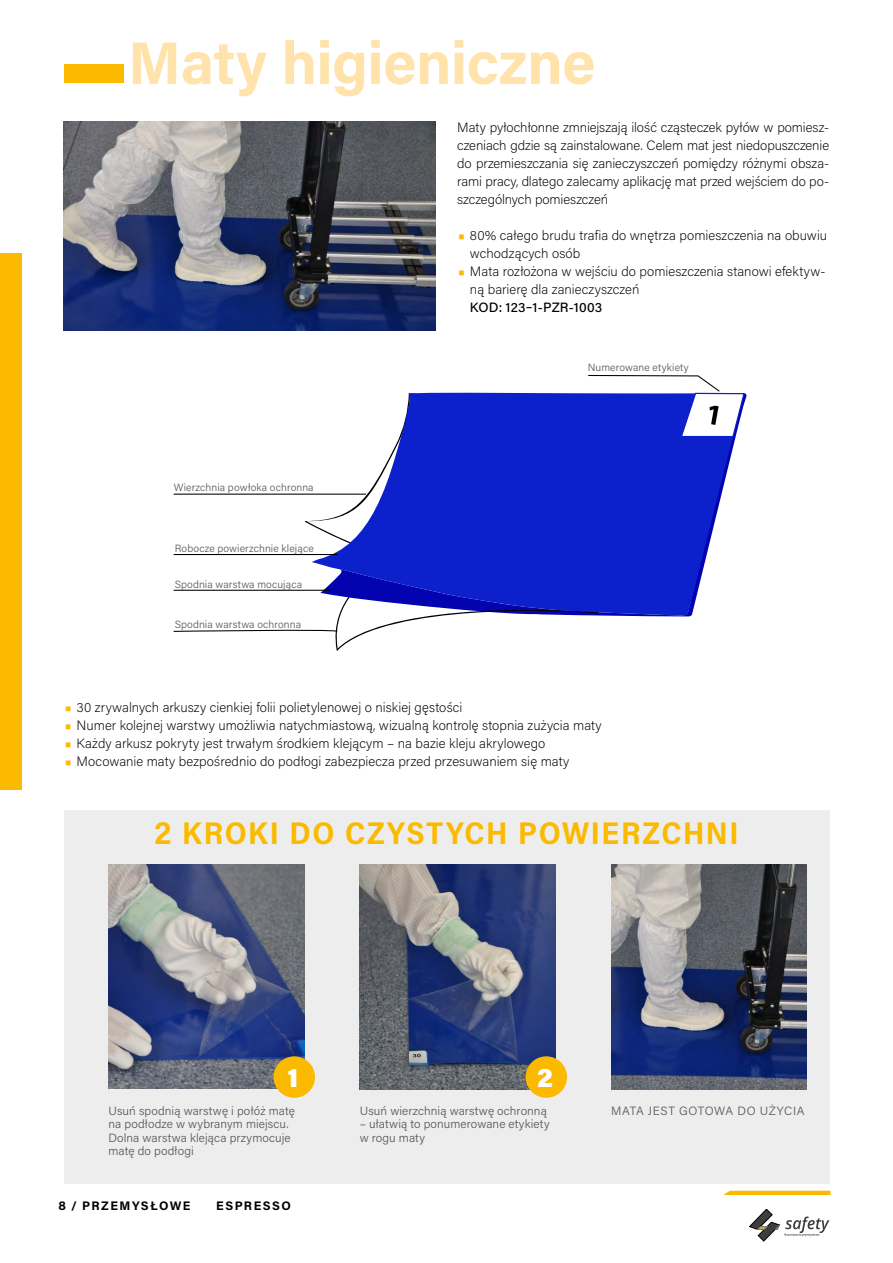
<style>
.page{position:relative;width:893px;height:1263px;background:#fff}
.page>*{position:absolute;margin:0;border:0;box-sizing:border-box;transform-origin:0 0}
.t1{font:700 60px "Acumin Pro";letter-spacing:-.01em;color:#ffe3ab}
.t2{font:700 31.5px "Acumin Pro Semi Cond";letter-spacing:.045em;color:#fbba00}
.t3{font:900 27px "Acumin Pro";color:#fff}
.t4{font:200 13.5px/18px "Acumin Pro";letter-spacing:.005em;color:#000}
.t5{font:500 13.5px "Acumin Pro";letter-spacing:.01em;color:#000}
.t6{font:700 12.3px "Acumin Pro";color:#000}
.t7{font:300 12px/13.5px "Acumin Pro";letter-spacing:.01em;color:#575756}
.t8{font:300 12px "Acumin Pro";letter-spacing:.05em;color:#575756}
.t9{font:300 10.5px "Acumin Pro";letter-spacing:.015em;color:#575756}
.s1{font-weight:400;font-size:24px;color:#fbba00}
</style>
<div class="page">
<div style="left:0;top:253px;width:22px;height:537px;background:#fbba00"></div>
<div style="left:64px;top:64px;width:59px;height:18px;background:#fbba00"></div>
<div style="left:64px;top:810px;width:765px;height:373px;background:#ededed"></div>
<svg style="left:723px;top:1191px;width:107px;height:4px"></svg>
<svg style="left:749px;top:1209px;width:80px;height:32px"></svg>
<img style="left:64px;top:122px;width:372px;height:209px">
<svg style="left:305px;top:493px;width:134px;height:158px"></svg>
<svg style="left:312px;top:392px;width:424px;height:224px;fill:#0c20cb"></svg>
<svg style="left:587px;top:375px;width:158px;height:63px"></svg>
<hr style="left:174px;top:494px;width:192px;height:1px;background:#000">
<hr style="left:174px;top:554px;width:164px;height:1px;background:#000">
<hr style="left:174px;top:590px;width:156px;height:1px;background:#000">
<svg style="left:173px;top:629px;width:165px;height:4px"></svg>
<img style="left:108px;top:864px;width:196px;height:225px">
<img style="left:360px;top:864px;width:195px;height:226px">
<img style="left:611px;top:864px;width:196px;height:226px">
<div style="left:274px;top:1056px;width:41px;height:42px;background:#fbba00;border-radius:50%"></div>
<div style="left:526px;top:1056px;width:41px;height:42px;background:#fbba00;border-radius:50%"></div>
<h1 class="t1" style="left:128px;top:21px;width:469px">MATY HIGIENICZNE</h1>
<p class="t4" style="left:457px;top:117px;width:373px;text-align:justify">Maty pyłochłonne zmniejszają ilość cząsteczek pyłów w pomiesz&shy;czeniach gdzie są zainstalowane. Celem mat jest niedopuszczenie do przemieszczania się zanieczyszczeń pomiędzy różnymi obsza&shy;rami pracy, dlatego zalecamy aplikację mat przed wejściem do po&shy;szczególnych pomieszczeń</p>
<p class="t4" style="left:470px;top:225px;width:359px;text-indent:-13px"><span class="s1">•</span> 80% całego brudu trafia do wnętrza pomieszczenia na obuwiu wchodzących osób</p>
<p class="t4" style="left:470px;top:261px;width:357px;text-indent:-13px"><span class="s1">•</span> Mata rozłożona w wejściu do pomieszczenia stanowi efektyw&shy;ną barierę dla zanieczyszczeń</p>
<p class="t5" style="left:470px;top:298px;width:134px">KOD: 123‒1-PZR-1003</p>
<p class="t9" style="left:174px;top:480px;width:142px">Wierzchnia powłoka ochronna</p>
<p class="t9" style="left:175px;top:541px;width:141px">Robocze powierzchnie klejące</p>
<p class="t9" style="left:175px;top:577px;width:129px">Spodnia warstwa mocująca</p>
<p class="t9" style="left:175px;top:617px;width:128px">Spodnia warstwa ochronna</p>
<p class="t9" style="left:588px;top:360px;width:103px">Numerowane etykiety</p>
<p class="t4" style="left:64px;top:698px;width:400px"><span class="s1">•</span> 30 zrywalnych arkuszy cienkiej folii polietylenowej o niskiej gęstości</p>
<p class="t4" style="left:64px;top:716px;width:539px"><span class="s1">•</span> Numer kolejnej warstwy umożliwia natychmiastową, wizualną kontrolę stopnia zużycia maty</p>
<p class="t4" style="left:64px;top:734px;width:483px"><span class="s1">•</span> Każdy arkusz pokryty jest trwałym środkiem klejącym – na bazie kleju akrylowego</p>
<p class="t4" style="left:64px;top:752px;width:507px"><span class="s1">•</span> Mocowanie maty bezpośrednio do podłogi zabezpiecza przed przesuwaniem się maty</p>
<h2 class="t2" style="left:155px;top:811px;width:585px">2 KROKI DO CZYSTYCH POWIERZCHNI</h2>
<h3 class="t3" style="left:287px;top:1058px;width:13px">1</h3>
<h3 class="t3" style="left:537px;top:1058px;width:17px">2</h3>
<p class="t7" style="left:108px;top:1103px;width:188px">Usuń spodnią warstwę i połóż matę na podłodze w wybranym miejscu.<br>Dolna warstwa klejąca przymocuje matę do podłogi</p>
<p class="t7" style="left:360px;top:1103px;width:189px">Usuń wierzchnią warstwę ochronną</p>
<p class="t7" style="left:360px;top:1117px;width:191px">– ułatwią to ponumerowane etykiety w rogu maty</p>
<p class="t6" style="left:58px;top:1197px;width:44px">8 / PRZEMYS</p>
<p class="t6" style="left:150px;top:1197px;width:20px">ŁOWE</p>
<p class="t6" style="left:216px;top:1197px;width:20px">ESPRESSO</p>
<p class="t8" style="left:611px;top:1102px;width:195px">MATA JEST GOTOWA DO UŻYCIA</p>
</div>
